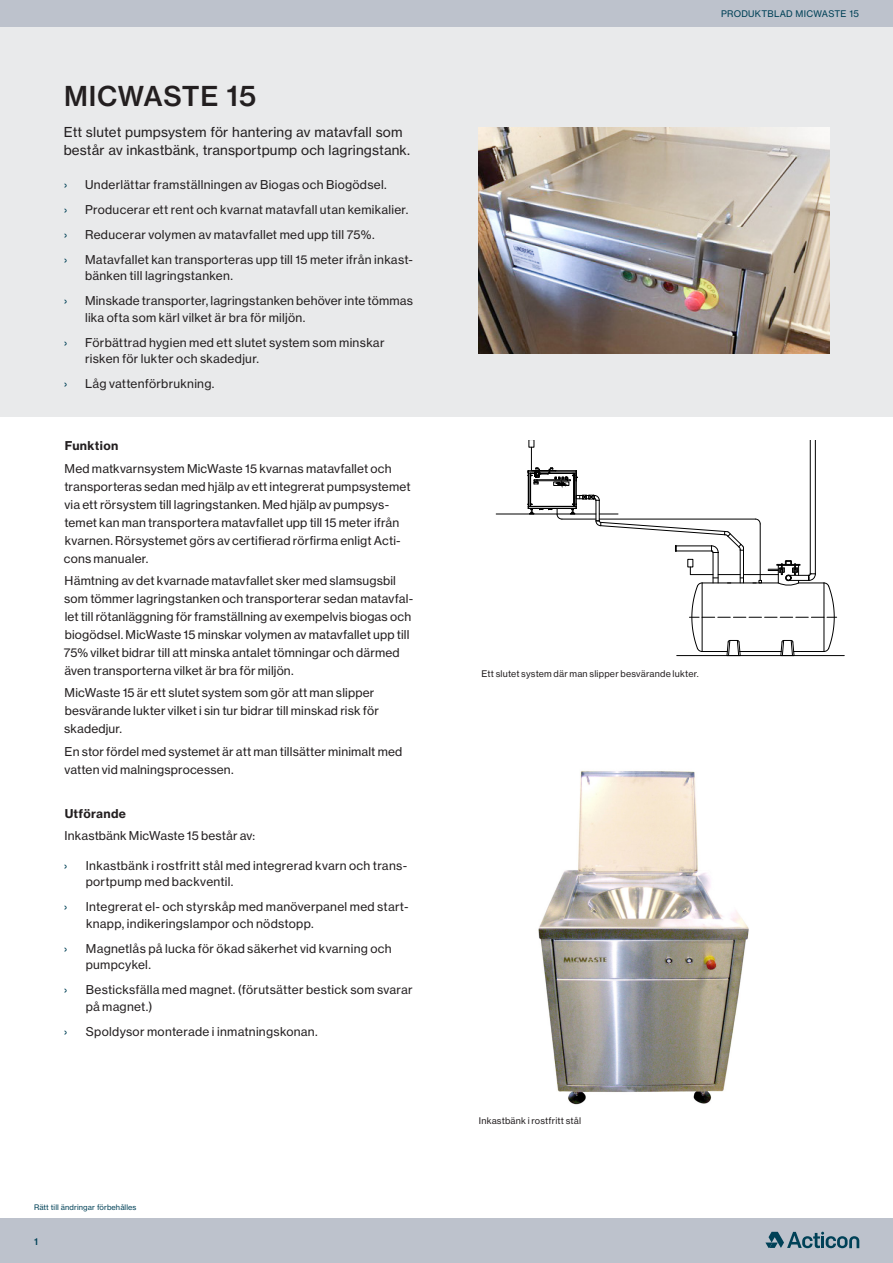
<style>
.page{position:relative;width:893px;height:1263px;background:#fff}
.page>*{position:absolute;margin:0;border:0;box-sizing:border-box;transform-origin:0 0}
.Huvudrubrik{font:27px "N Haas Grotesk TX Pro 65 Md";letter-spacing:.025em;color:#231f20}
.Ingress{font:13.5px/18px "N Haas Grotesk TX Pro 55 Rg";letter-spacing:.01em;color:#231f20}
.Brödtext{font:12px/18px "N Haas Grotesk TX Pro 55 Rg";letter-spacing:.015em;color:#231f20}
.t1{font:12px "N Haas Grotesk TX Pro 55 Rg";color:#004157}
.Brödtext-2{font:12px "N Haas Grotesk TX Pro 75 Bd";letter-spacing:.025em;color:#231f20}
.Styckerubrik{font:12px "N Haas Grotesk TX Pro 75 Bd";letter-spacing:.025em;color:#231f20}
.Bildtext{font:9px "N Haas Grotesk TX Pro 55 Rg";letter-spacing:.02em;color:#231f20}
.t2{font:9px "N Haas Grotesk TX Pro 55 Rg";letter-spacing:.03em;color:#004157}
.t3{font:9px "N Haas Grotesk TX Pro 65 Md";color:#004157}
.t4{font:7.5px "N Haas Grotesk TX Pro 55 Rg";letter-spacing:.01em;color:#004157}
</style>
<div class="page">
<div style="left:0;top:1218px;width:893px;height:45px;background:#bdc2cc"></div>
<div style="left:0;top:0;width:893px;height:27px;background:#bdc2cc"></div>
<svg style="left:765px;top:1232px;width:94px;height:16px"></svg>
<div style="left:0;top:27px;width:893px;height:390px;background:#e9eaeb"></div>
<img style="left:479px;top:128px;width:350px;height:225px">
<img style="left:538px;top:771px;width:211px;height:334px">
<svg style="left:495px;top:440px;width:350px;height:217px"></svg>
<p class="Huvudrubrik" style="left:64px;top:80px;width:194px">MICWASTE 15</p>
<p class="Ingress" style="left:64px;top:123px;width:348px">Ett slutet pumpsystem för hantering av matavfall som består av inkastbänk, transportpump och lagringstank.</p>
<p class="t1" style="left:64px;top:177px;width:5px">›</p>
<p class="Brödtext" style="left:85px;top:175px;width:303px">Underlättar framställningen av Biogas och Biogödsel.</p>
<p class="t1" style="left:64px;top:202px;width:5px">›</p>
<p class="Brödtext" style="left:85px;top:200px;width:325px">Producerar ett rent och kvarnat matavfall utan kemikalier.</p>
<p class="t1" style="left:64px;top:227px;width:5px">›</p>
<p class="Brödtext" style="left:85px;top:225px;width:291px">Reducerar volymen av matavfallet med upp till 75%.</p>
<p class="t1" style="left:64px;top:252px;width:5px">›</p>
<p class="Brödtext" style="left:85px;top:251px;width:330px;line-height:16.5px">Matavfallet kan transporteras upp till 15 meter ifrån inkast&shy;bänken till lagringstanken.</p>
<p class="t1" style="left:64px;top:293px;width:5px">›</p>
<p class="Brödtext" style="left:85px;top:293px;width:329px;line-height:16.5px">Minskade transporter, lagringstanken behöver inte tömmas lika ofta som kärl vilket är bra för miljön.</p>
<p class="t1" style="left:64px;top:335px;width:5px">›</p>
<p class="Brödtext" style="left:85px;top:334px;width:301px;line-height:16.5px">Förbättrad hygien med ett slutet system som minskar risken för lukter och skadedjur.</p>
<p class="t1" style="left:64px;top:376px;width:5px">›</p>
<p class="Brödtext" style="left:85px;top:375px;width:131px">Låg vattenförbrukning.</p>
<p class="Styckerubrik" style="left:65px;top:438px;width:55px">Funktion</p>
<p class="Brödtext" style="left:64px;top:459px;width:348px">Med matkvarnsystem MicWaste 15 kvarnas matavfallet och transporteras sedan med hjälp av ett integrerat pumpsystemet via ett rörsystem till lagringstanken. Med hjälp av pumpsys&shy;temet kan man transportera matavfallet upp till 15 meter ifrån kvarnen. Rörsystemet görs av certifierad rörfirma enligt Acti&shy;cons manualer.</p>
<p class="Brödtext" style="left:64px;top:572px;width:351px">Hämtning av det kvarnade matavfallet sker med slamsugsbil som tömmer lagringstanken och transporterar sedan matavfal&shy;let till rötanläggning för framställning av exempelvis biogas och biogödsel. MicWaste 15 minskar volymen av matavfallet upp till 75% vilket bidrar till att minska antalet tömningar och därmed även transporterna vilket är bra för miljön.</p>
<p class="Brödtext" style="left:64px;top:684px;width:316px">MicWaste 15 är ett slutet system som gör att man slipper besvärande lukter vilket i sin tur bidrar till minskad risk för skadedjur.</p>
<p class="Brödtext" style="left:64px;top:742px;width:339px">En stor fördel med systemet är att man tillsätter minimalt med vatten vid malningsprocessen.</p>
<p class="Brödtext-2" style="left:65px;top:806px;width:63px">Utförande</p>
<p class="Brödtext" style="left:65px;top:827px;width:192px">Inkastbänk MicWaste 15 består av:</p>
<p class="t1" style="left:64px;top:858px;width:5px">›</p>
<p class="Brödtext" style="left:86px;top:857px;width:323px;line-height:16.5px">Inkastbänk i rostfritt stål med integrerad kvarn och trans&shy;portpump med backventil.</p>
<p class="t1" style="left:64px;top:899px;width:5px">›</p>
<p class="Brödtext" style="left:86px;top:898px;width:324px;line-height:16.5px">Integrerat el- och styrskåp med manöverpanel med start&shy;knapp, indikeringslampor och nödstopp.</p>
<p class="t1" style="left:64px;top:941px;width:5px">›</p>
<p class="Brödtext" style="left:86px;top:940px;width:308px;line-height:16.5px">Magnetlås på lucka för ökad säkerhet vid kvarning och pumpcykel.</p>
<p class="t1" style="left:64px;top:982px;width:5px">›</p>
<p class="Brödtext" style="left:86px;top:981px;width:329px;line-height:16.5px">Besticksfälla med magnet. (förutsätter bestick som svarar på magnet.)</p>
<p class="t1" style="left:64px;top:1024px;width:5px">›</p>
<p class="Brödtext" style="left:86px;top:1022px;width:233px">Spoldysor monterade i inmatningskonan.</p>
<p class="t4" style="left:34px;top:1202px;width:104px">Rätt till ändringar förbehålles</p>
<p class="t3" style="left:34px;top:1236px;width:5px">1</p>
<p class="t2" style="left:721px;top:8px;width:139px">PRODUKTBLAD MICWASTE 15</p>
<p class="Bildtext" style="left:481px;top:668px;width:219px">Ett slutet system där man slipper besvärande lukter.</p>
<p class="Bildtext" style="left:479px;top:1115px;width:104px">Inkastbänk i rostfritt stål</p>
</div>
